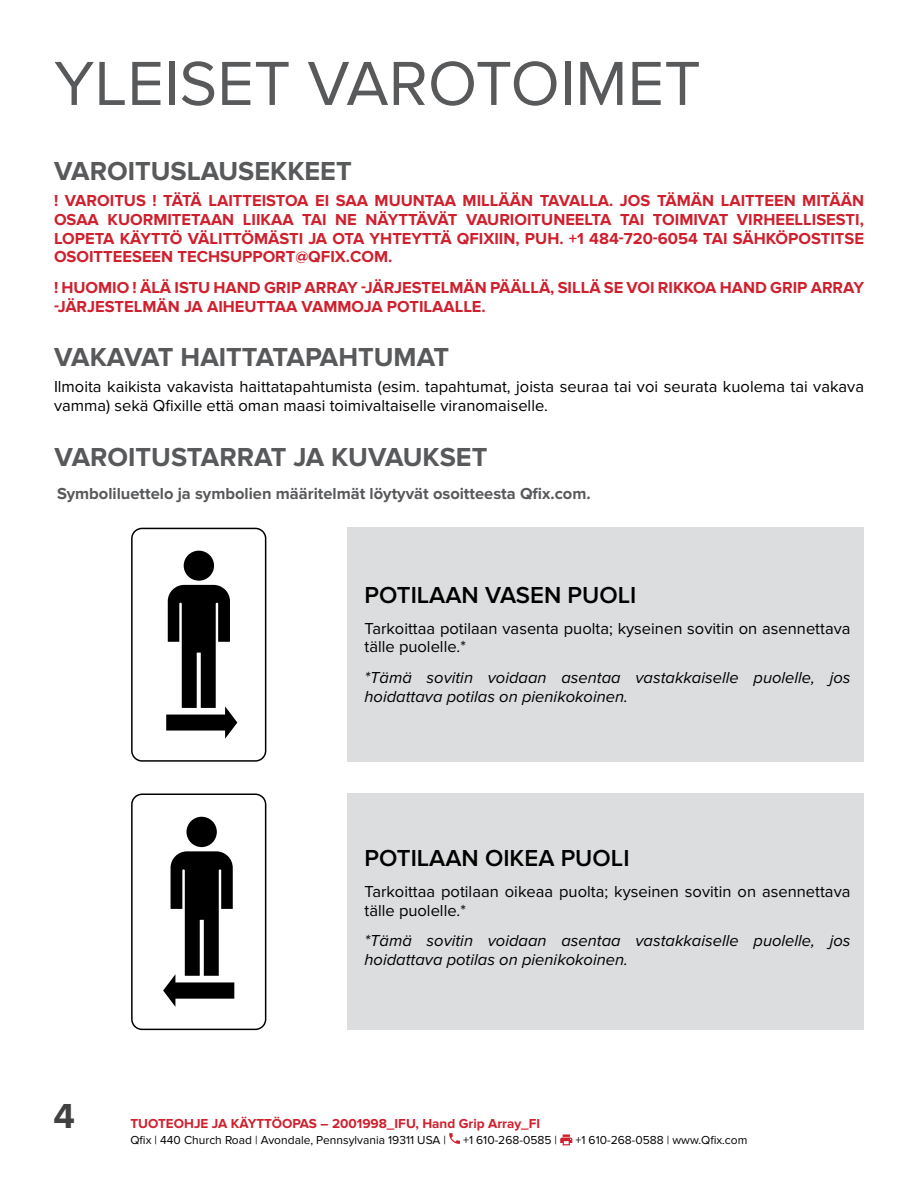
<style>
.page{position:relative;width:918px;height:1188px;background:#fff}
.page>*{position:absolute;margin:0;border:0;box-sizing:border-box;transform-origin:0 0}
.t1{font:64.5px "Proxima Nova";color:#58595b}
.t2{font:700 36px "Proxima Nova";color:#414042}
.t3{font:700 27px "Proxima Nova";color:#58595b}
.t4{font:600 24px "Proxima Nova";color:#000}
.t5{font:700 16.5px/18.8px "Proxima Nova";color:#cf202e;text-align:justify}
.t6{font:16.5px/18.8px "Proxima Nova";color:#000}
.t7{font:italic 16.5px/18.8px "Proxima Nova";color:#000}
.t8{font:700 16.5px "Proxima Nova";color:#58595b}
.t9{font:700 13.5px "Proxima Nova";color:#cf202e}
.t10{font:12px "Proxima Nova";color:#000}
</style>
<div class="page">
<svg style="left:449px;top:1133px;width:11px;height:11px"></svg>
<svg style="left:560px;top:1134px;width:12px;height:11px"></svg>
<div style="left:348px;top:528px;width:516px;height:234px;background:#dcddde"></div>
<div style="left:348px;top:794px;width:516px;height:236px;background:#dcddde"></div>
<div style="left:131px;top:528px;width:135px;height:234px;border:2px solid #000;border-radius:10px"></div>
<div style="left:184px;top:551px;width:30px;height:30px;background:#000;border-radius:50%"></div>
<svg style="left:166px;top:585px;width:71px;height:154px"></svg>
<div style="left:131px;top:794px;width:135px;height:236px;border:2px solid #000;border-radius:10px"></div>
<div style="left:186px;top:817px;width:31px;height:30px;background:#000;border-radius:50%"></div>
<svg style="left:163px;top:851px;width:71px;height:156px"></svg>
<h1 class="t1" style="left:54px;top:46px;width:648px">YLEISET VAROTOIMET</h1>
<h3 class="t3" style="left:54px;top:155px;width:299px">VAROITUSLAUSEKKEET</h3>
<p class="t5" style="left:54px;top:192px;width:812px">! VAROITUS ! TÄTÄ LAITTEISTOA EI SAA MUUNTAA MILLÄÄN TAVALLA. JOS TÄMÄN LAITTEEN MITÄÄN OSAA KUORMITETAAN LIIKAA TAI NE NÄYTTÄVÄT VAURIOITUNEELTA TAI TOIMIVAT VIRHEELLISESTI, LOPETA KÄYTTÖ VÄLITTÖMÄSTI JA OTA YHTEYTTÄ QFIXIIN, PUH. +1 484-720-6054 TAI SÄHKÖPOSTITSE OSOITTEESEEN TECHSUPPORT@QFIX.COM.</p>
<p class="t5" style="left:54px;top:279px;width:812px">! HUOMIO ! ÄLÄ ISTU HAND GRIP ARRAY -JÄRJESTELMÄN PÄÄLLÄ, SILLÄ SE VOI RIKKOA HAND GRIP ARRAY -JÄRJESTELMÄN JA AIHEUTTAA VAMMOJA POTILAALLE.</p>
<h3 class="t3" style="left:54px;top:341px;width:397px">VAKAVAT HAITTATAPAHTUMAT</h3>
<p class="t6" style="left:54px;top:377px;width:812px">Ilmoita kaikista vakavista haittatapahtumista (esim. tapahtumat, joista seuraa tai voi seurata kuolema tai vakava vamma) sekä Qfixille että oman maasi toimivaltaiselle viranomaiselle.</p>
<h3 class="t3" style="left:54px;top:442px;width:434px">VAROITUSTARRAT JA KUVAUKSET</h3>
<p class="t8" style="left:57px;top:484px;width:535px">Symboliluettelo ja symbolien määritelmät löytyvät osoitteesta Qfix.com.</p>
<h3 class="t4" style="left:364px;top:581px;width:273px">POTILAAN VASEN PUOLI</h3>
<p class="t6" style="left:364px;top:619px;width:487px">Tarkoittaa potilaan vasenta puolta; kyseinen sovitin on asennettava tälle puolelle.*</p>
<p class="t7" style="left:364px;top:669px;width:488px">*Tämä sovitin voidaan asentaa vastakkaiselle puolelle, jos hoidattava potilas on pienikokoinen.</p>
<h2 class="t2" style="left:54px;top:1096px;width:23px">4</h2>
<h3 class="t4" style="left:364px;top:844px;width:267px">POTILAAN OIKEA PUOLI</h3>
<p class="t6" style="left:364px;top:882px;width:487px">Tarkoittaa potilaan oikeaa puolta; kyseinen sovitin on asennettava tälle puolelle.*</p>
<p class="t7" style="left:364px;top:932px;width:488px">*Tämä sovitin voidaan asentaa vastakkaiselle puolelle, jos hoidattava potilas on pienikokoinen.</p>
<p class="t9" style="left:130px;top:1116px;width:411px">TUOTEOHJE JA KÄYTTÖOPAS – 2001998_IFU, Hand Grip Array_FI</p>
<p class="t10" style="left:130px;top:1133px;width:317px">Qfix | 440 Church Road | Avondale, Pennsylvania 19311 USA |</p>
<p class="t10" style="left:463px;top:1133px;width:96px">+1 610-268-0585 |</p>
<p class="t10" style="left:575px;top:1133px;width:174px">+1 610-268-0588 | www.Qfix.com</p>
</div>
